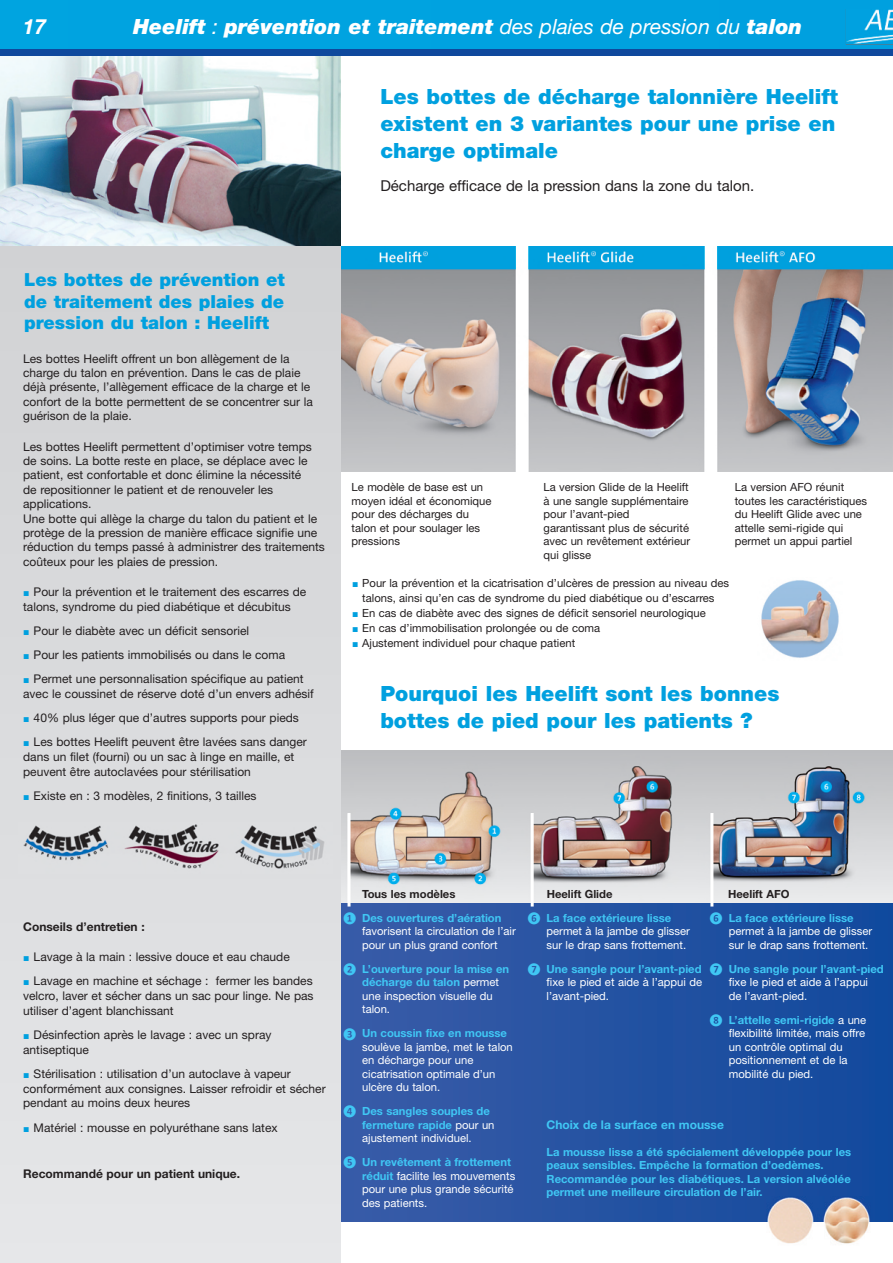
<style>
.page{position:relative;width:893px;height:1263px;background:#fff}
.page>*{position:absolute;margin:0;border:0;box-sizing:border-box;transform-origin:0 0}
.t1{font:900 21px/27px "Helvetica Neue LT";color:#00a0df}
.t2{font:italic 900 21px "Helvetica Neue LT";color:#fff}
.t3{font:italic 700 21px "Helvetica Neue LT";color:#fff}
.t4{font:900 18px/21.6px "Helvetica Neue LT";color:#00a0df;text-align:justify}
.t5{font:15px "Helvetica Neue LT";color:#231f20}
.t6{font:12px/14.4px "Helvetica Neue LT";color:#231f20}
.t7{font:700 12px "Helvetica Neue LT";color:#231f20}
.t8{font:700 12px "Helvetica Neue LT";color:#40c7f4}
.t9{font:11.25px/13.5px "Helvetica Neue LT";color:#231f20}
.t10{font:11.25px/13.5px "Helvetica Neue LT";color:#fff}
.t11{font:700 11.25px/13.5px "Helvetica Neue LT";color:#40c7f4}
.t12{font:700 11.25px "Helvetica Neue LT";color:#231f20}
.t13{font:700 10.5px "Calibri";color:#40c7f4}
.s1{font-weight:400}
.s2{font-family:"Times New Roman";font-size:10.5px;color:#00a0df}
.s3{font-weight:400;color:#fff}
.s4{font-weight:700;color:#40c7f4}
</style>
<div class="page">
<div style="left:340px;top:894px;width:553px;height:327px;background:linear-gradient(to right,#3a5ca8,#124a9d)"></div>
<img style="left:340px;top:750px;width:553px;height:152px">
<img style="left:340px;top:247px;width:553px;height:224px">
<div style="left:0;top:51px;width:340px;height:1212px;background:#dbdcde"></div>
<img style="left:0;top:55px;width:340px;height:190px">
<div style="left:0;top:0;width:893px;height:53px;background:#00a3e0"></div>
<img style="left:846px;top:10px;width:47px;height:34px">
<img style="left:23px;top:824px;width:301px;height:45px">
<hr style="left:348px;top:813px;width:3px;height:93px;background:#fff">
<hr style="left:531px;top:813px;width:3px;height:93px;background:#fff">
<hr style="left:710px;top:813px;width:3px;height:93px;background:#fff">
<img style="left:766px;top:1196px;width:106px;height:48px">
<img style="left:761px;top:580px;width:78px;height:78px">
<div style="left:0;top:49px;width:893px;height:6px;background:#0f499d"></div>
<h1 class="t3" style="left:23px;top:13px;width:25px">17</h1>
<h1 class="t2" style="left:133px;top:13px;width:670px">Heelift <span class="s1">:</span> prévention et traitement <span class="s1">des plaies de pression du</span> talon</h1>
<h1 class="t1" style="left:380px;top:83px;width:459px">Les bottes de décharge talonnière Heelift existent en 3 variantes pour une prise en charge optimale</h1>
<p class="t5" style="left:380px;top:176px;width:375px">Décharge efficace de la pression dans la zone du talon.</p>
<h2 class="t4" style="left:24px;top:269px;width:262px">Les bottes de prévention et de traitement des plaies de pression du talon : Heelift</h2>
<p class="t6" style="left:23px;top:351px;width:291px">Les bottes Heelift offrent un bon allègement de la charge du talon en prévention. Dans le cas de plaie déjà présente, l’allègement efficace de la charge et le confort de la botte permettent de se concentrer sur la guérison de la plaie.</p>
<p class="t6" style="left:23px;top:439px;width:303px">Les bottes Heelift permettent d’optimiser votre temps de soins. La botte reste en place, se déplace avec le patient, est confortable et donc élimine la nécessité<br>de repositionner le patient et de renouveler les applications.<br>Une botte qui allège la charge du talon du patient et le protège de la pression de manière efficace signifie une réduction du temps passé à administrer des traitements coûteux pour les plaies de pression.</p>
<p class="t6" style="left:23px;top:584px;width:285px;line-height:15.1px"><span class="s2">■</span> Pour la prévention et le traitement des escarres de talons, syndrome du pied diabétique et décubitus</p>
<p class="t6" style="left:23px;top:623px;width:227px"><span class="s2">■</span> Pour le diabète avec un déficit sensoriel</p>
<p class="t6" style="left:23px;top:647px;width:263px"><span class="s2">■</span> Pour les patients immobilisés ou dans le coma</p>
<p class="t6" style="left:23px;top:671px;width:292px;line-height:15.1px"><span class="s2">■</span> Permet une personnalisation spécifique au patient avec le coussinet de réserve doté d’un envers adhésif</p>
<p class="t6" style="left:23px;top:710px;width:277px"><span class="s2">■</span> 40% plus léger que d’autres supports pour pieds</p>
<p class="t6" style="left:23px;top:734px;width:285px"><span class="s2">■</span> Les bottes Heelift peuvent être lavées sans danger dans un filet (fourni) ou un sac à linge en maille, et peuvent être autoclavées pour stérilisation</p>
<p class="t6" style="left:23px;top:788px;width:235px"><span class="s2">■</span> Existe en : 3 modèles, 2 finitions, 3 tailles</p>
<p class="t9" style="left:352px;top:480px;width:141px">Le modèle de base est un moyen idéal et économique pour des décharges du talon et pour soulager les pressions</p>
<p class="t9" style="left:543px;top:480px;width:148px">La version Glide de la Heelift à une sangle supplémentaire pour l’avant-pied garantissant plus de sécurité avec un revêtement extérieur qui glisse</p>
<p class="t9" style="left:735px;top:480px;width:134px">La version AFO réunit toutes les caractéristiques du Heelift Glide avec une attelle semi-rigide qui permet un appui partiel</p>
<p class="t9" style="left:352px;top:575px;width:378px;line-height:15px;text-align:center"><span class="s2">■</span> Pour la prévention et la cicatrisation d’ulcères de pression au niveau des talons, ainsi qu’en cas de syndrome du pied diabétique ou d’escarres</p>
<p class="t9" style="left:352px;top:606px;width:355px"><span class="s2">■</span> En cas de diabète avec des signes de déficit sensoriel neurologique</p>
<p class="t9" style="left:352px;top:621px;width:250px"><span class="s2">■</span> En cas d’immobilisation prolongée ou de coma</p>
<p class="t9" style="left:352px;top:636px;width:225px"><span class="s2">■</span> Ajustement individuel pour chaque patient</p>
<h1 class="t1" style="left:380px;top:680px;width:401px">Pourquoi les Heelift sont les bonnes bottes de pied pour les patients ?</h1>
<p class="t7" style="left:23px;top:920px;width:123px">Conseils d’entretien :</p>
<p class="t6" style="left:23px;top:949px;width:268px"><span class="s2">■</span> Lavage à la main : lessive douce et eau chaude</p>
<p class="t6" style="left:23px;top:973px;width:292px;text-align:justify"><span class="s2">■</span> Lavage en machine et séchage : fermer les bandes velcro, laver et sécher dans un sac pour linge. Ne pas utiliser d’agent blanchissant</p>
<p class="t6" style="left:23px;top:1027px;width:250px;line-height:15.1px"><span class="s2">■</span> Désinfection après le lavage : avec un spray antiseptique</p>
<p class="t6" style="left:23px;top:1066px;width:304px"><span class="s2">■</span> Stérilisation : utilisation d’un autoclave à vapeur conformément aux consignes. Laisser refroidir et sécher pendant au moins deux heures</p>
<p class="t6" style="left:23px;top:1120px;width:256px"><span class="s2">■</span> Matériel : mousse en polyuréthane sans latex</p>
<p class="t7" style="left:23px;top:1167px;width:218px">Recommandé pour un patient unique.</p>
<p class="t12" style="left:362px;top:887px;width:95px">Tous les modèles</p>
<p class="t12" style="left:547px;top:887px;width:67px">Heelift Glide</p>
<p class="t12" style="left:728px;top:887px;width:63px">Heelift AFO</p>
<p class="t13" style="left:343px;top:911px;width:15px">❶</p>
<p class="t13" style="left:527px;top:911px;width:15px">❻</p>
<p class="t13" style="left:527px;top:963px;width:15px">❼</p>
<p class="t13" style="left:709px;top:911px;width:15px">❻</p>
<p class="t13" style="left:709px;top:963px;width:15px">❼</p>
<p class="t13" style="left:709px;top:1013px;width:15px">❽</p>
<p class="t11" style="left:547px;top:911px;width:126px">La face extérieure lisse</p>
<p class="t10" style="left:547px;top:924px;width:145px">permet à la jambe de glisser sur le drap sans frottement.</p>
<p class="t11" style="left:547px;top:962px;width:157px">Une sangle pour l’avant-pied</p>
<p class="t10" style="left:547px;top:975px;width:157px">fixe le pied et aide à l’appui de l’avant-pied.</p>
<p class="t11" style="left:362px;top:911px;width:141px">Des ouvertures d’aération</p>
<p class="t10" style="left:362px;top:924px;width:155px">favorisent la circulation de l’air pour un plus grand confort</p>
<p class="t11" style="left:362px;top:962px;width:149px">L’ouverture pour la mise en décharge du talon <span class="s3">permet une inspection visuelle du talon.</span></p>
<p class="t11" style="left:362px;top:1026px;width:146px">Un coussin fixe en mousse</p>
<p class="t10" style="left:362px;top:1040px;width:152px">soulève la jambe, met le talon en décharge pour une cicatrisation optimale d’un ulcère du talon.</p>
<p class="t11" style="left:362px;top:1104px;width:134px">Des sangles souples de fermeture rapide <span class="s3">pour un ajustement individuel.</span></p>
<p class="t10" style="left:362px;top:1155px;width:155px"><span class="s4">Un revêtement à frottement réduit</span> facilite les mouvements pour une plus grande sécurité des patients.</p>
<p class="t11" style="left:729px;top:911px;width:126px">La face extérieure lisse</p>
<p class="t10" style="left:729px;top:924px;width:145px">permet à la jambe de glisser sur le drap sans frottement.</p>
<p class="t11" style="left:729px;top:962px;width:157px">Une sangle pour l’avant-pied</p>
<p class="t10" style="left:729px;top:975px;width:141px">fixe le pied et aide à l’appui de l’avant-pied.</p>
<p class="t10" style="left:729px;top:1013px;width:139px"><span class="s4">L’attelle semi-rigide</span> a une flexibilité limitée, mais offre un contrôle optimal du positionnement et de la mobilité du pied.</p>
<p class="t13" style="left:343px;top:963px;width:15px">❷</p>
<p class="t13" style="left:343px;top:1028px;width:15px">❸</p>
<p class="t13" style="left:343px;top:1105px;width:15px">❹</p>
<p class="t13" style="left:343px;top:1156px;width:15px">❺</p>
<p class="t8" style="left:546px;top:1117px;width:179px">Choix de la surface en mousse</p>
<p class="t11" style="left:546px;top:1144px;width:306px">La mousse lisse a été spécialement développée pour les peaux sensibles. Empêche la formation d’oedèmes.<br>Recommandée pour les diabétiques. La version alvéolée permet une meilleure circulation de l’air.</p>
</div>
